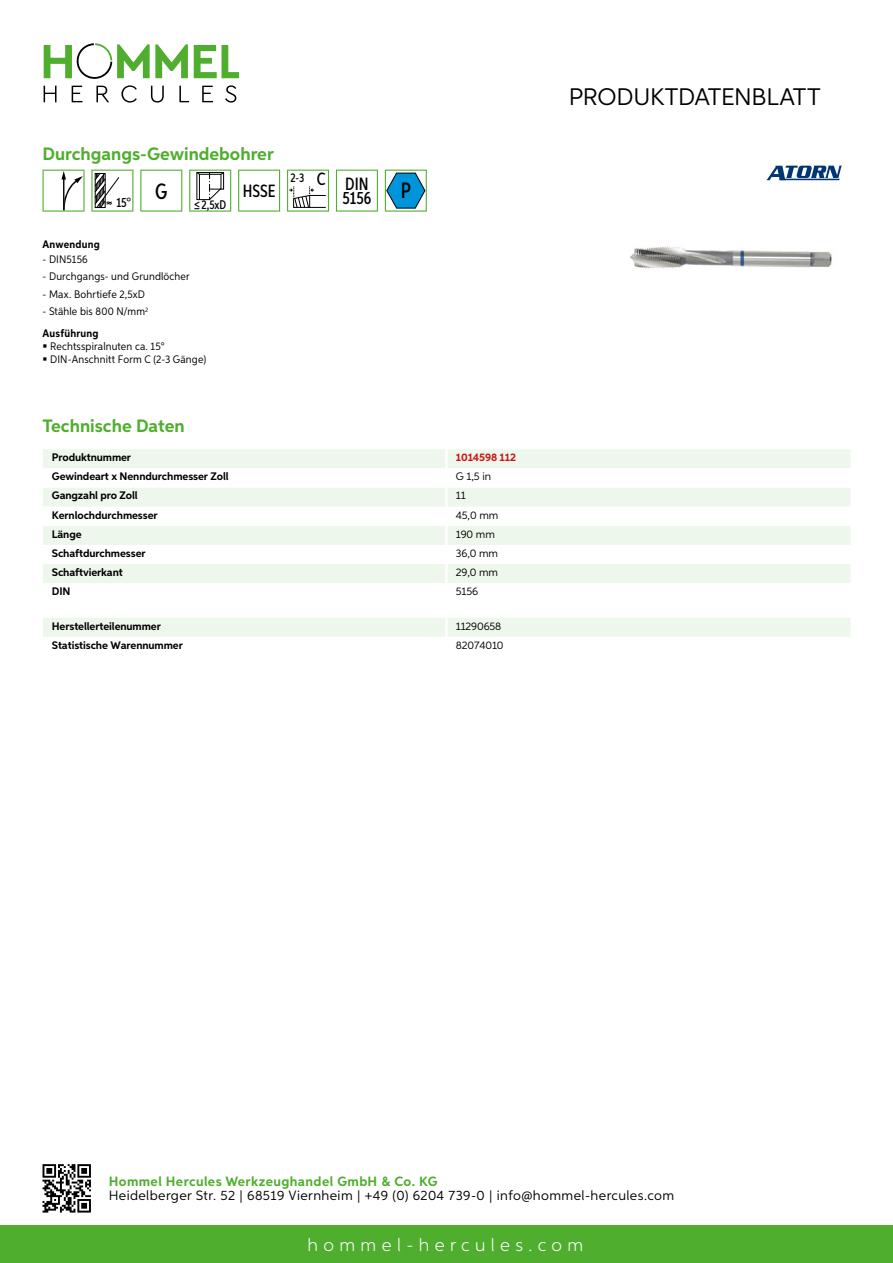
<style>
.page{position:relative;width:893px;height:1263px;background:#fff}
.page>*{position:absolute;margin:0;border:0;box-sizing:border-box;transform-origin:0 0}
.t1{font:24px "Aspira";letter-spacing:-.01em;color:#000}
.t2{font:500 22.2px "Aspira XX Nar";color:#000}
.t3{font:700 18px "Aspira";color:#50ae2f}
.t4{font:300 18px "Aspira";letter-spacing:.3em;color:#fff}
.t5{font:500 17.85px/14.9px "Aspira XX Nar";color:#000;text-align:right}
.t6{font:13.5px "Aspira";letter-spacing:.03em;color:#000}
.t7{font:700 13.5px "Aspira";letter-spacing:.03em;color:#50ae2f}
.t8{font:500 13.35px "Aspira XX Nar";color:#000}
.t9{font:500 12.6px "Aspira XX Nar";color:#000}
.t10{font:700 10.95px "Aspira";letter-spacing:-.01em;color:#000}
.t11{font:10.95px/22.2px "Aspira Nar";letter-spacing:.015em;color:#000}
.t12{font:10.95px "Aspira";letter-spacing:-.01em;color:#000}
.t13{font:700 10.95px "Aspira";letter-spacing:-.01em;color:#cd1013}
.t14{font:700 10.95px "Aspira Nar";letter-spacing:.02em;color:#000}
.s1{font-weight:700}
</style>
<div class="page">
<div style="left:0;top:1226px;width:893px;height:37px;background:#50ae2f"></div>
<svg style="left:43px;top:1164px;width:48px;height:48px"></svg>
<svg style="left:194px;top:45px;width:45px;height:33px"></svg>
<svg style="left:44px;top:43px;width:144px;height:36px"></svg>
<svg style="left:44px;top:86px;width:13px;height:16px"></svg>
<svg style="left:72px;top:86px;width:10px;height:16px"></svg>
<svg style="left:96px;top:86px;width:13px;height:16px"></svg>
<svg style="left:121px;top:85px;width:16px;height:18px"></svg>
<svg style="left:151px;top:86px;width:13px;height:17px"></svg>
<svg style="left:179px;top:86px;width:10px;height:16px"></svg>
<svg style="left:202px;top:86px;width:11px;height:16px"></svg>
<svg style="left:225px;top:85px;width:11px;height:18px"></svg>
<div style="left:43px;top:449px;width:807px;height:19px;background:#eef7eb"></div>
<svg style="left:43px;top:488px;width:807px;height:95px;fill:#eef7eb"></svg>
<hr style="left:445px;top:449px;width:3px;height:19px;background:#fff">
<hr style="left:445px;top:487px;width:3px;height:20px;background:#fff">
<hr style="left:445px;top:507px;width:3px;height:19px;background:#fff">
<hr style="left:445px;top:526px;width:3px;height:19px;background:#fff">
<hr style="left:445px;top:545px;width:3px;height:19px;background:#fff">
<hr style="left:445px;top:564px;width:3px;height:19px;background:#fff">
<div style="left:43px;top:618px;width:807px;height:19px;background:#eef7eb"></div>
<svg style="left:43px;top:170px;width:42px;height:42px"></svg>
<svg style="left:91px;top:170px;width:42px;height:42px"></svg>
<svg style="left:140px;top:170px;width:42px;height:42px"></svg>
<svg style="left:189px;top:170px;width:42px;height:42px"></svg>
<svg style="left:238px;top:170px;width:42px;height:42px"></svg>
<svg style="left:287px;top:170px;width:42px;height:42px"></svg>
<svg style="left:336px;top:170px;width:42px;height:42px"></svg>
<svg style="left:385px;top:170px;width:42px;height:42px"></svg>
<img style="left:630px;top:246px;width:202px;height:23px">
<svg style="left:766px;top:166px;width:76px;height:14px"></svg>
<h3 class="t3" style="left:43px;top:142px;width:233px">Durchgangs-Gewindebohrer</h3>
<p class="t8" style="left:116px;top:195px;width:52px">15° <sup>G</sup></p>
<p class="t9" style="left:194px;top:197px;width:34px">≤2,5xD</p>
<p class="t14" style="left:43px;top:237px;width:59px">Anwendung</p>
<p class="t11" style="left:43px;top:248px;width:47px">- DIN5156</p>
<p class="t11" style="left:43px;top:265px;width:149px">- Durchgangs- und Grundlöcher</p>
<p class="t11" style="left:43px;top:283px;width:104px">- Max. Bohrtiefe 2,5xD</p>
<p class="t11" style="left:43px;top:300px;width:107px">- Stähle bis 800 N/mm<sup>2<br></sup><span class="s1">Ausführung</span></p>
<p class="t11" style="left:50px;top:340px;width:157px;line-height:12.8px">Rechtsspiralnuten ca. 15°<br>DIN-Anschnitt Form C (2-3 Gänge)</p>
<h3 class="t5" style="left:243px;top:183px;width:34px">HSSE</h3>
<h3 class="t5" style="left:290px;top:176px;width:82px"><sup>2-3</sup> C DIN<br>5156</h3>
<h2 class="t2" style="left:401px;top:177px;width:12px">P</h2>
<h3 class="t3" style="left:43px;top:415px;width:144px">Technische Daten</h3>
<p class="t10" style="left:52px;top:451px;width:81px">Produktnummer</p>
<p class="t13" style="left:456px;top:451px;width:62px">1014598 112</p>
<p class="t10" style="left:52px;top:470px;width:178px">Gewindeart x Nenndurchmesser Zoll</p>
<p class="t12" style="left:456px;top:470px;width:37px">G 1,5 in</p>
<p class="t10" style="left:52px;top:489px;width:87px">Gangzahl pro Zoll</p>
<p class="t12" style="left:456px;top:489px;width:11px">11</p>
<p class="t10" style="left:52px;top:508px;width:107px">Kernlochdurchmesser</p>
<p class="t12" style="left:456px;top:508px;width:44px">45,0 mm</p>
<p class="t10" style="left:52px;top:527px;width:31px">Länge</p>
<p class="t12" style="left:456px;top:527px;width:41px">190 mm</p>
<p class="t10" style="left:52px;top:546px;width:95px">Schaftdurchmesser</p>
<p class="t12" style="left:456px;top:546px;width:44px">36,0 mm</p>
<p class="t10" style="left:52px;top:565px;width:72px">Schaftvierkant</p>
<p class="t12" style="left:456px;top:565px;width:44px">29,0 mm</p>
<p class="t10" style="left:52px;top:585px;width:20px">DIN</p>
<p class="t12" style="left:456px;top:585px;width:24px">5156</p>
<p class="t10" style="left:52px;top:619px;width:111px">Herstellerteilenummer</p>
<p class="t12" style="left:456px;top:619px;width:47px">11290658</p>
<p class="t10" style="left:52px;top:638px;width:132px">Statistische Warennummer</p>
<p class="t12" style="left:456px;top:638px;width:49px">82074010</p>
<h1 class="t1" style="left:569px;top:82px;width:253px">Produktdatenblatt</h1>
<p class="t7" style="left:109px;top:1172px;width:330px">Hommel Hercules Werkzeughandel GmbH &amp; Co. KG</p>
<p class="t6" style="left:109px;top:1187px;width:567px">Heidelberger Str. 52 | 68519 Viernheim | +49 (0) 6204 739-0 | info@hommel-hercules.com</p>
<h3 class="t4" style="left:307px;top:1234px;width:277px">hommel-hercules.com</h3>
</div>
